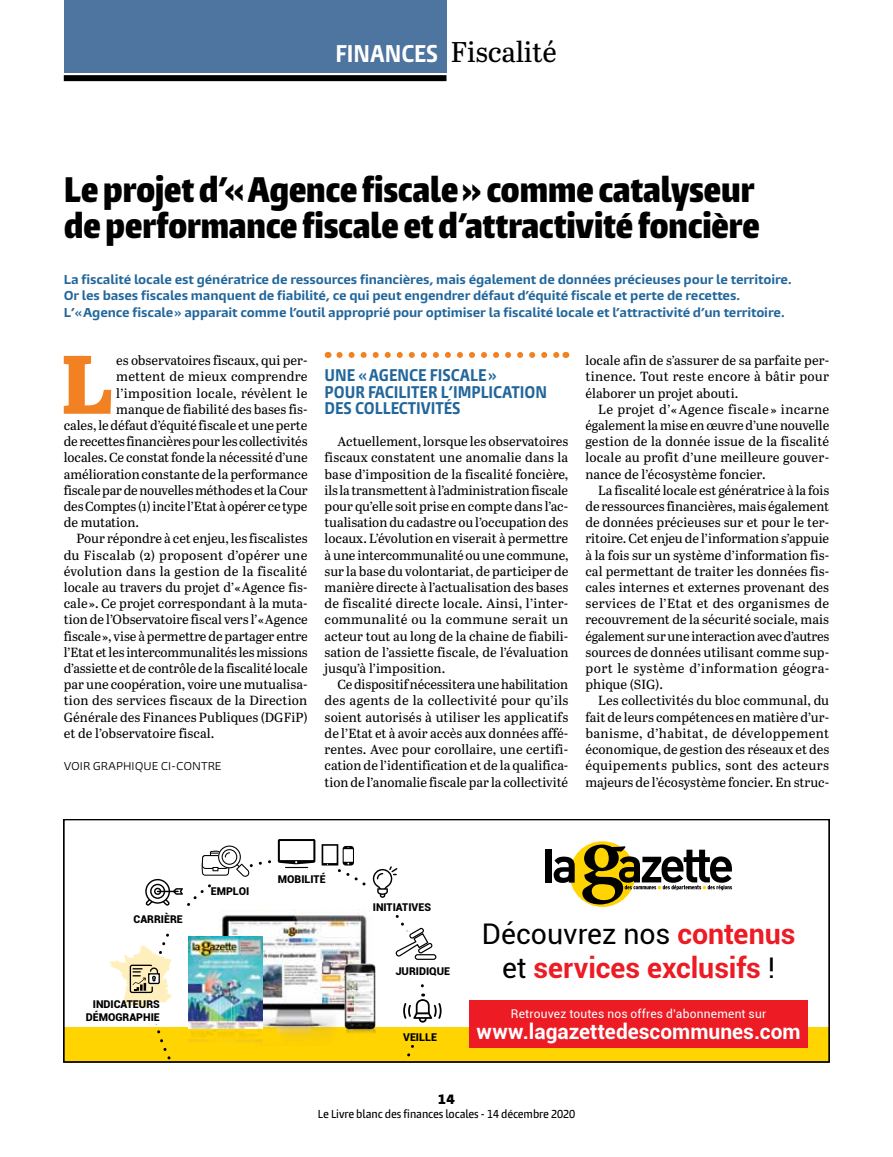
<style>
.page{position:relative;width:893px;height:1157px;background:#fff}
.page>*{position:absolute;margin:0;border:0;box-sizing:border-box;transform-origin:0 0}
.t1{font:800 82.65px "Abril Text";color:#f18122}
.t2{font:900 condensed 33px/36px "Burlingame Pro";letter-spacing:-.015em;color:#000}
.t3{font:700 28.5px/34.2px "Roboto";color:#ec1b24;text-align:center}
.t4{font:28.5px "Abril Text";letter-spacing:-.01em;color:#000}
.t5{font:700 condensed 22.5px "Burlingame Pro";color:#fff}
.t6{font:700 21px "Roboto";color:#fff}
.t7{font:700 condensed 15.75px/16.2px "Burlingame Pro";color:#22669b}
.t8{font:13.2px/16.2px "Abril Text";color:#000;text-align:justify}
.t9{font:13.2px "Abril Text";letter-spacing:.025em;color:#000}
.t10{font:13.2px "Abril Text";letter-spacing:.02em;color:#000}
.t11{font:900 12.6px "Burlingame Pro";color:#000}
.t12{font:700 12px/16.2px "Burlingame Pro";letter-spacing:-.01em;color:#22669b}
.t13{font:12px "Roboto";letter-spacing:.02em;color:#fff}
.t14{font:500 condensed 10.8px "Burlingame Pro";letter-spacing:-.01em;color:#000}
.t15{font:900 10.65px/12.9px "Roboto";color:#000;text-align:right}
.t16{font:10.5px "Burlingame Pro";letter-spacing:.135em;color:#000}
.s1{font-family:"Burlingame Pro";font-weight:700;font-stretch:condensed;font-size:22.5px;color:#fff}
.s2{font-weight:400;color:#000}
</style>
<div class="page">
<div style="left:64px;top:0;width:382px;height:72px;background:#4d75a0"></div>
<div style="left:64px;top:75px;width:382px;height:6px;background:#000"></div>
<svg style="left:339px;top:352px;width:220px;height:6px"></svg>
<div style="left:64px;top:1027px;width:765px;height:34px;background:#ffd400"></div>
<div style="left:570px;top:841px;width:65px;height:66px;background:#ffd400;border-radius:50%"></div>
<svg style="left:554px;top:856px;width:21px;height:27px"></svg>
<div style="left:545px;top:849px;width:7px;height:33px;background:#000"></div>
<svg style="left:582px;top:844px;width:150px;height:60px"></svg>
<div style="left:469px;top:1000px;width:339px;height:47px;background:#ec1b24"></div>
<img style="left:110px;top:839px;width:332px;height:220px">
<div style="left:63px;top:819px;width:767px;height:243px;border:1px solid #000"></div>
<h3 class="t5" style="left:335px;top:39px;width:34px">FINANC</h3>
<h3 class="t4" style="left:414px;top:31px;width:144px"><span class="s1">ES</span> Fiscalité</h3>
<h2 class="t2" style="left:64px;top:172px;width:698px">Le projet d’« Agence fiscale» comme catalyseur de performance fiscale et d’attractivité foncière</h2>
<p class="t12" style="left:64px;top:271px;width:730px">La fiscalité locale est génératrice de ressources financières, mais également de données précieuses pour le territoire.<br>Or les bases fiscales manquent de fiabilité, ce qui peut engendrer défaut d’équité fiscale et perte de recettes.<br>L’«Agence fiscale» apparait comme l’outil approprié pour optimiser la fiscalité locale et l’attractivité d’un territoire.</p>
<h1 class="t1" style="left:62px;top:323px;width:53px">L</h1>
<p class="t8" style="left:116px;top:352px;width:193px">es observatoires fiscaux, qui per-</p>
<p class="t10" style="left:116px;top:367px;width:193px">mettent de mieux comprendre</p>
<p class="t9" style="left:116px;top:383px;width:193px">l’imposition locale, révèlent le</p>
<p class="t8" style="left:116px;top:400px;width:193px">manque de fiabilité des bases fis-</p>
<p class="t8" style="left:64px;top:416px;width:245px">cales, le défaut d’équité fiscale et une perte</p>
<p class="t8" style="left:64px;top:433px;width:245px">de recettes financières pour les collectivités</p>
<p class="t8" style="left:64px;top:449px;width:245px">locales. Ce constat fonde la nécessité d’une</p>
<p class="t8" style="left:64px;top:465px;width:245px">amélioration constante de la performance</p>
<p class="t8" style="left:64px;top:481px;width:245px">fiscale par de nouvelles méthodes et la Cour</p>
<p class="t8" style="left:64px;top:497px;width:245px">des Comptes (1) incite l’Etat à opérer ce type</p>
<p class="t8" style="left:64px;top:514px;width:77px">de mutation.</p>
<p class="t8" style="left:77px;top:530px;width:233px">Pour répondre à cet enjeu, les fiscalistes</p>
<p class="t9" style="left:64px;top:545px;width:245px">du Fiscalab (2) proposent d’opérer une</p>
<p class="t10" style="left:64px;top:561px;width:245px">évolution dans la gestion de la fiscalité</p>
<p class="t8" style="left:64px;top:578px;width:245px">locale au travers du projet d’« Agence fis-</p>
<p class="t8" style="left:64px;top:595px;width:245px">cale ». Ce projet correspondant à la muta-</p>
<p class="t8" style="left:64px;top:611px;width:245px">tion de l’Observatoire fiscal vers l’« Agence</p>
<p class="t8" style="left:64px;top:627px;width:245px">fiscale », vise à permettre de partager entre</p>
<p class="t8" style="left:64px;top:643px;width:245px">l’Etat et les intercommunalités les missions</p>
<p class="t8" style="left:64px;top:659px;width:245px">d’assiette et de contrôle de la fiscalité locale</p>
<p class="t8" style="left:64px;top:676px;width:245px">par une coopération, voire une mutualisa-</p>
<p class="t8" style="left:64px;top:692px;width:245px">tion des services fiscaux de la Direction</p>
<p class="t8" style="left:64px;top:708px;width:245px">Générale des Finances Publiques (DGFiP)</p>
<p class="t8" style="left:64px;top:724px;width:152px">et de l’observatoire fiscal.</p>
<p class="t16" style="left:64px;top:759px;width:159px">VOIR GRAPHIQU E CI-CONTRE</p>
<p class="t7" style="left:325px;top:367px;width:128px">UN E «AGENCE FISCAL</p>
<p class="t7" style="left:325px;top:367px;width:222px;text-indent:153px">E»<br>POUR FACILITER L’IMPLICATION<br>DES COLLECTIVITÉS</p>
<p class="t8" style="left:325px;top:433px;width:245px;text-indent:13px">Actuellement, lorsque les observatoires fiscaux constatent une anomalie dans la base d’imposition de la fiscalité foncière, ils la transmettent à l’administration fiscale pour qu’elle soit prise en compte dans l’ac&shy;tualisation du cadastre ou l’occupation des locaux. L’évolution en viserait à permettre à une intercommunalité ou une commune, sur la base du volontariat, de participer de manière directe à l’actualisation des bases de fiscalité directe locale. Ainsi, l’inter&shy;communalité ou la commune serait un acteur tout au long de la chaine de fiabili&shy;sation de l’assiette fiscale, de l’évaluation jusqu’à l’imposition.</p>
<p class="t8" style="left:325px;top:676px;width:245px;text-indent:13px">Ce dispositif nécessitera une habilitation des agents de la collectivité pour qu’ils soient autorisés à utiliser les applicatifs de l’Etat et à avoir accès aux données affé&shy;rentes. Avec pour corollaire, une certifi&shy;cation de l’identification et de la qualifica&shy;tion de l’anomalie fiscale par la collectivité</p>
<p class="t8" style="left:585px;top:352px;width:245px">locale afin de s’assurer de sa parfaite per&shy;tinence. Tout reste encore à bâtir pour élaborer un projet abouti.</p>
<p class="t8" style="left:585px;top:400px;width:245px;text-indent:13px">Le projet d’« Agence fiscale » incarne également la mise en œuvre d’une nouvelle gestion de la donnée issue de la fiscalité locale au profit d’une meilleure gouver&shy;nance de l’écosystème foncier.</p>
<p class="t8" style="left:585px;top:481px;width:245px;text-indent:13px">La fiscalité locale est génératrice à la fois de ressources financières, mais également de données précieuses sur et pour le ter&shy;ritoire. Cet enjeu de l’information s’appuie à la fois sur un système d’information fis&shy;cal permettant de traiter les données fis&shy;cales internes et externes provenant des services de l’Etat et des organismes de recouvrement de la sécurité sociale, mais également sur une interaction avec d’autres sources de données utilisant comme sup&shy;port le système d’information géogra&shy;phique (SIG).</p>
<p class="t8" style="left:585px;top:692px;width:245px;text-indent:13px">Les collectivités du bloc communal, du fait de leurs compétences en matière d’ur&shy;banisme, d’habitat, de développement économique, de gestion des réseaux et des équipements publics, sont des acteurs majeurs de l’écosystème foncier. En struc-</p>
<p class="t15" style="left:211px;top:884px;width:40px">EMPLOI</p>
<p class="t15" style="left:278px;top:872px;width:49px">MOBILITÉ</p>
<p class="t15" style="left:373px;top:900px;width:60px">INITIATIVES</p>
<p class="t15" style="left:134px;top:912px;width:51px">CARRIÈRE</p>
<p class="t15" style="left:86px;top:997px;width:76px">INDICATEURS<br>DÉMOGRAPHIE</p>
<p class="t15" style="left:396px;top:964px;width:56px">JURIDIQUE</p>
<p class="t15" style="left:403px;top:1030px;width:35px">VEILLE</p>
<h3 class="t3" style="left:482px;top:915px;width:315px"><span class="s2">Découvrez nos</span> contenus <span class="s2">et</span> services exclusifs <span class="s2">!</span></h3>
<p class="t13" style="left:511px;top:1005px;width:257px">Retrouvez toutes nos offres d’abonnement sur</p>
<h3 class="t6" style="left:477px;top:1016px;width:326px">www.lagazettedescommunes.com</h3>
<p class="t11" style="left:438px;top:1091px;width:19px">14</p>
<p class="t14" style="left:318px;top:1107px;width:259px">Le Livre blanc des finances locales - 14 décembre 2020</p>
</div>
